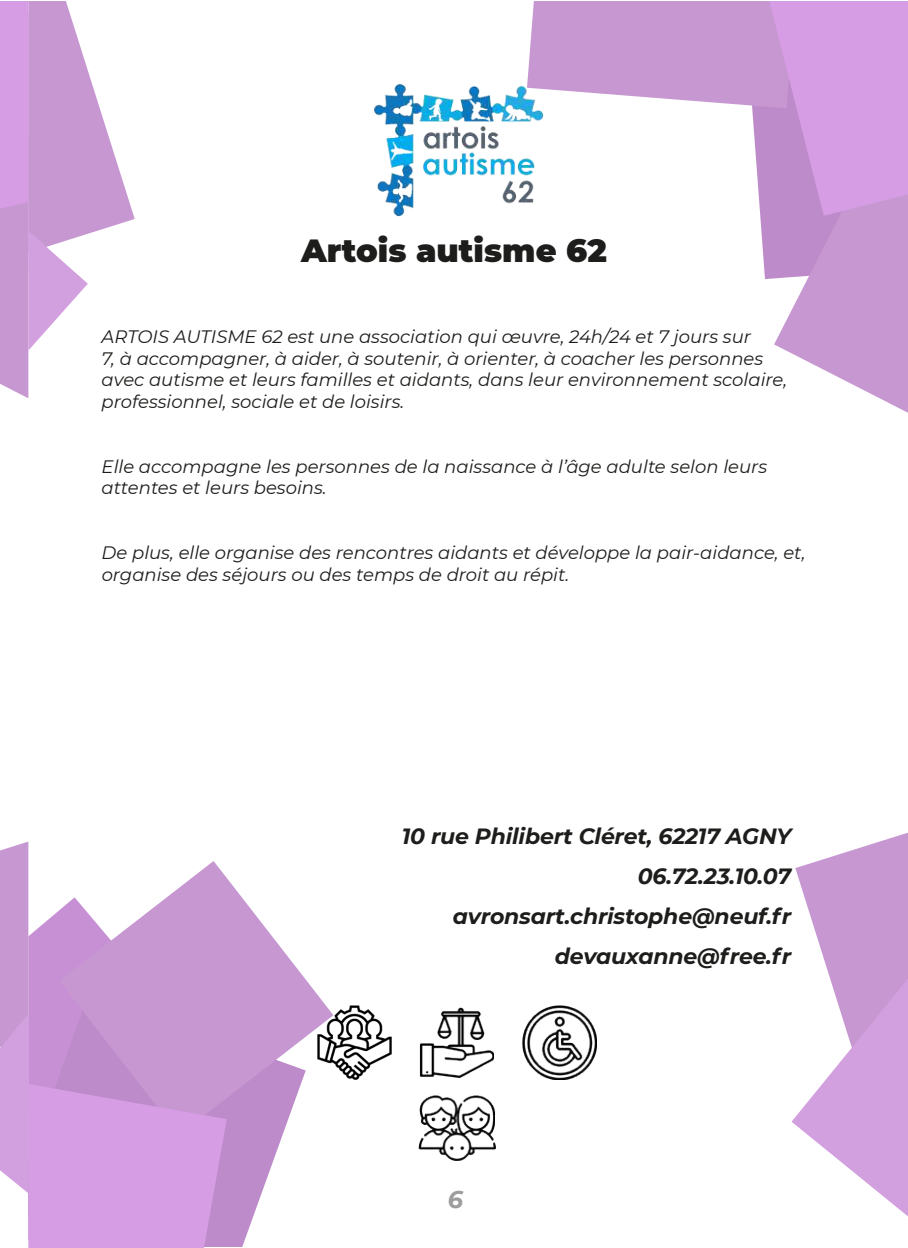
<style>
.page{position:relative;width:908px;height:1248px;background:#fff}
.page>*{position:absolute;margin:0;border:0;box-sizing:border-box;transform-origin:0 0}
.t1{font:900 32px "Montserrat";color:#1d1d1b}
.t2{font:italic 700 24px "Montserrat";color:#9d9d9d}
.t3{font:italic 700 22px/40px "Montserrat";letter-spacing:-.01em;color:#1d1d1b;text-align:right}
.t4{font:italic 18px/21.6px "Montserrat";color:#1d1d1b}
</style>
<div class="page">
<svg style="left:0;top:1px;width:135px;height:397px"></svg>
<svg style="left:227px;top:1134px;width:56px;height:112px;fill:#bd8bc9"></svg>
<svg style="left:227px;top:878px;width:99px;height:256px;fill:#c797d2"></svg>
<svg style="left:0;top:841px;width:227px;height:406px"></svg>
<svg style="left:791px;top:833px;width:116px;height:383px"></svg>
<svg style="left:527px;top:1px;width:380px;height:411px"></svg>
<img style="left:374px;top:83px;width:170px;height:133px">
<img style="left:522px;top:1005px;width:74px;height:74px">
<img style="left:419px;top:1007px;width:74px;height:71px">
<img style="left:317px;top:1005px;width:74px;height:74px">
<img style="left:418px;top:1095px;width:77px;height:65px">
<h1 class="t1" style="left:170px;top:226px;width:307px">Artois autisme 62</h1>
<h1 class="t1" style="left:301px;top:226px;width:307px">Artois autisme 62</h1>
<p class="t4" style="left:101px;top:325px;width:686px">ARTOIS AUTISME 62 est une association qui œuvre, 24h/24 et 7 jours sur<br>7, à accompagner, à aider, à soutenir, à orienter, à coacher les personnes avec autisme et leurs familles et aidants, dans leur environnement scolaire, professionnel, sociale et de loisirs.</p>
<p class="t4" style="left:102px;top:455px;width:666px">Elle accompagne les personnes de la naissance à l’âge adulte selon leurs attentes et leurs besoins.</p>
<p class="t4" style="left:102px;top:541px;width:705px">De plus, elle organise des rencontres aidants et développe la pair-aidance, et, organise des séjours ou des temps de droit au répit.</p>
<p class="t3" style="left:401px;top:814px;width:391px">10 rue Philibert Cléret, 62217 AGNY<br>06.72.23.10.07 avronsart.christophe@neuf.fr devauxanne@free.fr</p>
<h2 class="t2" style="left:447px;top:1181px;width:17px">6</h2>
</div>
